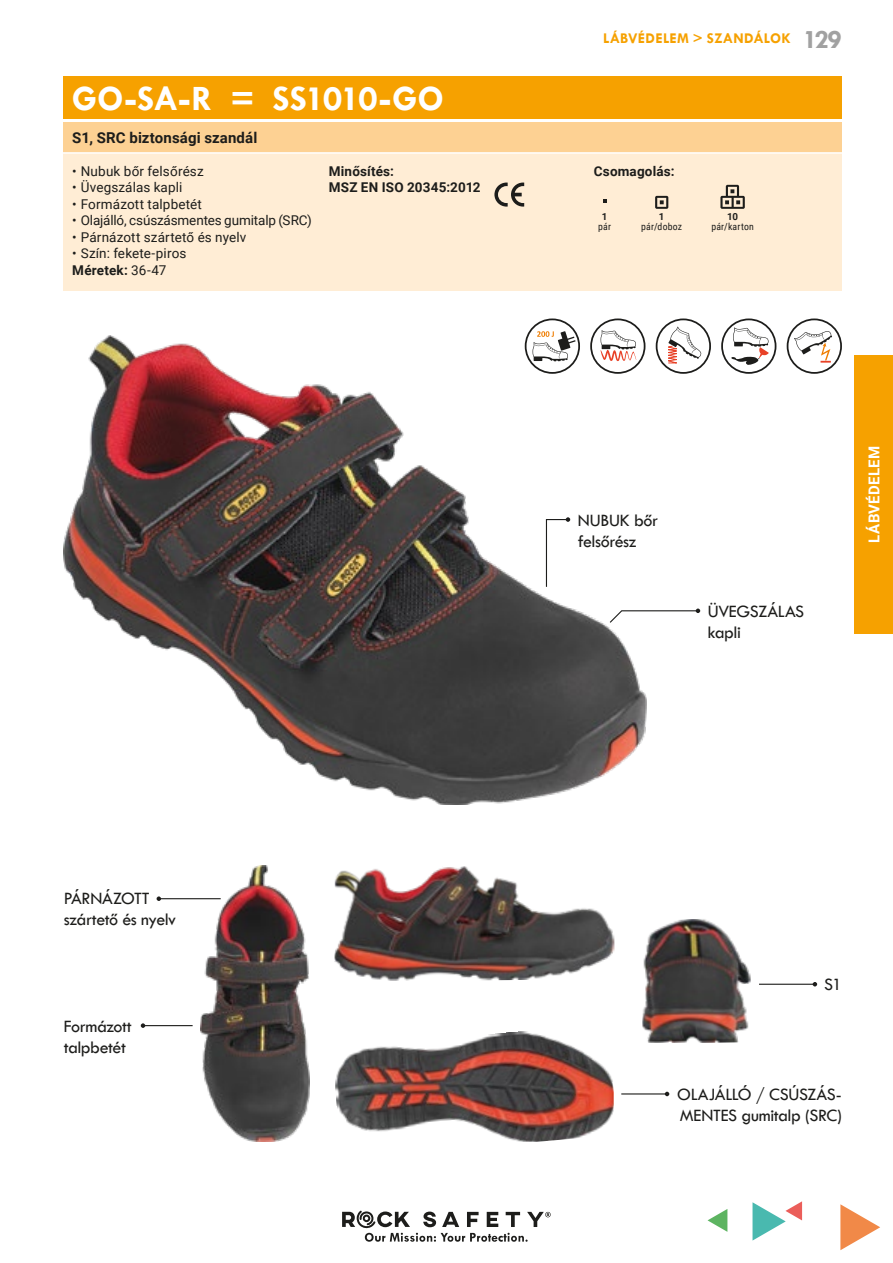
<style>
.page{position:relative;width:893px;height:1263px;background:#fff}
.page>*{position:absolute;margin:0;border:0;box-sizing:border-box;transform-origin:0 0}
.t1{font:700 36px "Tw Cen";letter-spacing:-.025em;color:#fff}
.t2{font:700 27px "Tw Cen";color:#a1a1a1}
.t3{font:18px/21px "Tw Cen";letter-spacing:-.025em;color:#1d1d1b}
.t4{font:700 15px "Roboto";letter-spacing:.005em;color:#1d1d1b}
.t5{font:700 15px "Tw Cen";letter-spacing:.01em;color:#f6a100}
.t6{font:700 15px "Roboto";letter-spacing:.015em;color:#fff}
.t7{font:13.5px/16.5px "Roboto";letter-spacing:.005em;color:#1d1d1b}
.t8{font:700 13.5px/16.5px "Roboto";letter-spacing:.01em;color:#1d1d1b}
.t9{font:9.75px "Roboto Condensed";letter-spacing:.025em;color:#1d1d1b}
.t10{font:700 9.75px "Roboto";color:#1d1d1b}
.s1{font-weight:700}
</style>
<div class="page">
<svg style="left:840px;top:1204px;width:40px;height:46px"></svg>
<svg style="left:707px;top:1209px;width:20px;height:23px"></svg>
<svg style="left:752px;top:1201px;width:50px;height:39px"></svg>
<svg style="left:342px;top:1211px;width:209px;height:31px"></svg>
<div style="left:855px;top:355px;width:38px;height:279px;background:#f6a100"></div>
<hr style="left:159px;top:898px;width:62px;height:1px;background:#1d1d1b">
<svg style="left:157px;top:896px;width:4px;height:5px"></svg>
<hr style="left:143px;top:1025px;width:50px;height:1px;background:#1d1d1b">
<svg style="left:141px;top:1023px;width:4px;height:5px"></svg>
<img style="left:201px;top:865px;width:108px;height:277px">
<img style="left:335px;top:1031px;width:279px;height:111px">
<img style="left:335px;top:866px;width:279px;height:115px">
<img style="left:64px;top:335px;width:582px;height:469px">
<svg style="left:545px;top:517px;width:25px;height:71px"></svg>
<svg style="left:608px;top:608px;width:92px;height:16px"></svg>
<div style="left:64px;top:77px;width:778px;height:42px;background:#f6a100"></div>
<div style="left:64px;top:126px;width:778px;height:165px;background:#ffedd5"></div>
<div style="left:64px;top:122px;width:778px;height:31px;background:#fdd193"></div>
<hr style="left:55px;top:152px;width:795px;height:2px;background:#fff">
<svg style="left:494px;top:183px;width:30px;height:24px"></svg>
<svg style="left:603px;top:199px;width:4px;height:3px"></svg>
<svg style="left:655px;top:196px;width:13px;height:13px"></svg>
<svg style="left:720px;top:185px;width:25px;height:24px"></svg>
<hr style="left:759px;top:984px;width:56px;height:1px;background:#1d1d1b">
<svg style="left:813px;top:982px;width:4px;height:4px"></svg>
<img style="left:642px;top:919px;width:109px;height:124px">
<svg style="left:656px;top:318px;width:55px;height:56px"></svg>
<svg style="left:721px;top:318px;width:55px;height:56px"></svg>
<svg style="left:787px;top:318px;width:55px;height:56px"></svg>
<svg style="left:525px;top:318px;width:55px;height:56px"></svg>
<svg style="left:590px;top:318px;width:55px;height:56px"></svg>
<hr style="left:621px;top:1093px;width:46px;height:1px;background:#1d1d1b">
<svg style="left:665px;top:1092px;width:4px;height:4px"></svg>
<p class="t5" style="left:603px;top:30px;width:189px">LÁBVÉDELEM &gt; SZANDÁLOK</p>
<h2 class="t2" style="left:803px;top:23px;width:40px">129</h2>
<h1 class="t1" style="left:72px;top:77px;width:373px">GO-SA-R = SS1010-GO</h1>
<p class="t4" style="left:72px;top:127px;width:187px">S1, SRC biztonsági szandál</p>
<p class="t7" style="left:72px;top:162px;width:133px">• Nubuk bőr felsőrész</p>
<p class="t7" style="left:72px;top:179px;width:112px">• Üvegszálas kapli</p>
<p class="t7" style="left:72px;top:195px;width:131px">• Formázott talpbetét</p>
<p class="t7" style="left:72px;top:212px;width:241px">• Olajálló, csúszásmentes gumitalp (SRC)</p>
<p class="t7" style="left:72px;top:228px;width:176px">• Párnázott szártető és nyelv</p>
<p class="t7" style="left:72px;top:245px;width:116px">• Szín: fekete-piros<br><span class="s1">Méretek:</span> 36-47</p>
<p class="t8" style="left:329px;top:162px;width:153px">Minősítés:<br>MSZ EN ISO 20345:2012</p>
<p class="t8" style="left:594px;top:162px;width:82px">Csomagolás:</p>
<p class="t10" style="left:602px;top:209px;width:7px">1</p>
<p class="t10" style="left:659px;top:209px;width:7px">1</p>
<p class="t10" style="left:727px;top:209px;width:13px">10</p>
<p class="t9" style="left:598px;top:220px;width:14px">pár</p>
<p class="t9" style="left:641px;top:220px;width:42px">pár/doboz</p>
<p class="t9" style="left:711px;top:220px;width:44px">pár/karton</p>
<h3 class="t3" style="left:578px;top:509px;width:82px">NUBUK bőr felsőrész</h3>
<h3 class="t3" style="left:708px;top:601px;width:98px">ÜVEGSZÁLAS kapli</h3>
<p class="t6" style="left:864px;top:542px;width:98px;rotate:-90deg">LÁBVÉDELEM</p>
<h3 class="t3" style="left:64px;top:887px;width:114px">PÁRNÁZOTT szártető és nyelv</h3>
<h3 class="t3" style="left:64px;top:1015px;width:70px">Formázott talpbetét</h3>
<h3 class="t3" style="left:824px;top:974px;width:19px">S1</h3>
<h3 class="t3" style="left:677px;top:1083px;width:166px">OLAJÁLLÓ / CSÚSZÁS-<br>MENTES gumitalp (SRC)</h3>
</div>
